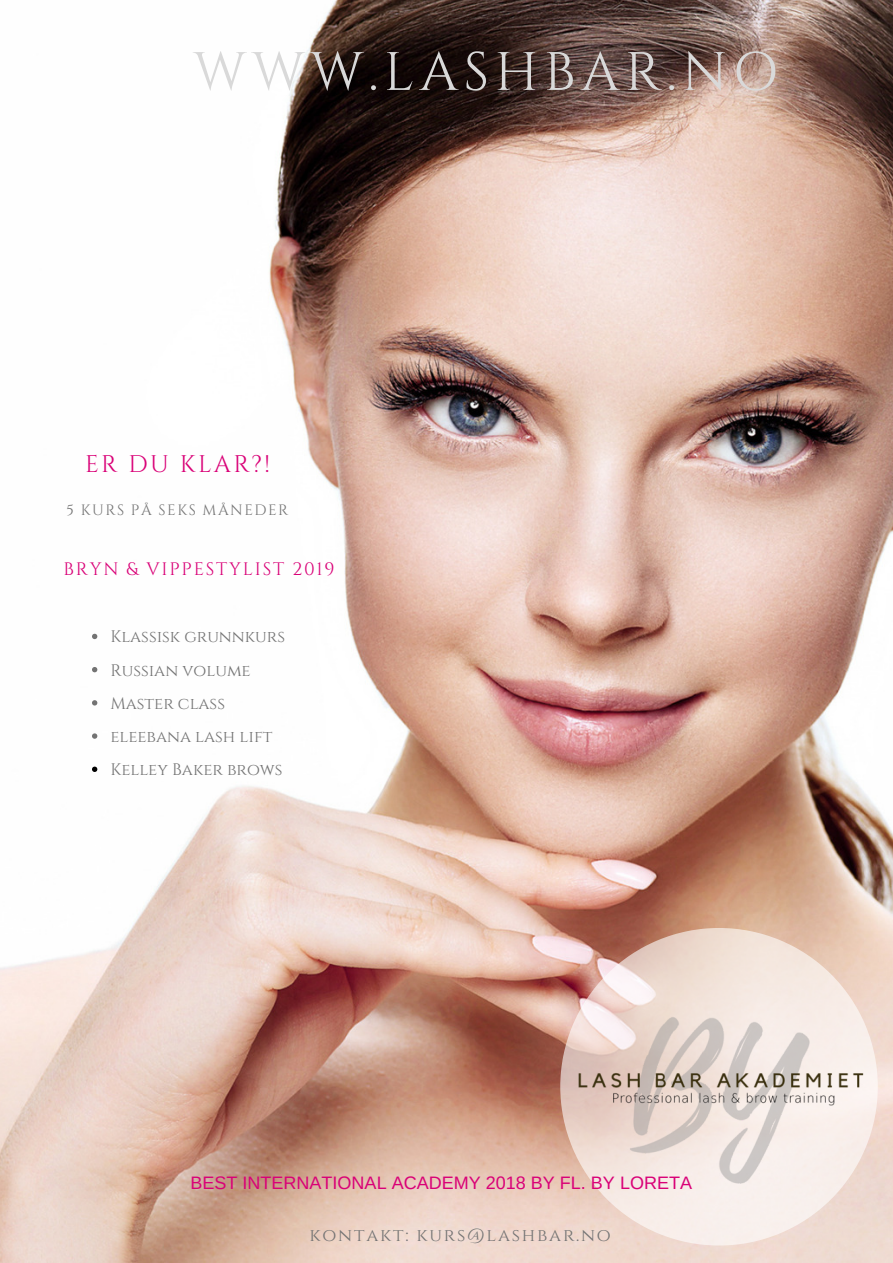
<style>
.page{position:relative;width:893px;height:1263px;background:#fff}
.page>*{position:absolute;margin:0;border:0;box-sizing:border-box;transform-origin:0 0}
.t1{font:54px "Cinzel";letter-spacing:.1em;color:#d9d9d9}
.t2{font:24px "Cinzel";letter-spacing:.1em;color:#d90177}
.t3{font:18px "Arimo";color:#d90177}
.t4{font:18px "Cinzel";letter-spacing:.1em;color:#737373}
.t5{font:18px "Cinzel";letter-spacing:.1em;color:#d90177}
.t6{font:16.65px/33.2px "Cinzel";color:#737373}
.t7{font:15px "Cinzel";letter-spacing:.1em;color:#737373}
</style>
<div class="page">
<img style="left:0;top:1262px;width:893px;height:1px">
<img style="left:0;top:0;width:893px;height:1262px">
<img style="left:551px;top:910px;width:336px;height:336px">
<svg style="left:92px;top:634px;width:5px;height:5px"></svg>
<svg style="left:92px;top:667px;width:5px;height:5px"></svg>
<svg style="left:92px;top:700px;width:5px;height:5px"></svg>
<svg style="left:92px;top:733px;width:5px;height:6px"></svg>
<svg style="left:92px;top:767px;width:5px;height:5px"></svg>
<h1 class="t1" style="left:193px;top:40px;width:586px">WWW.LASHBAR.NO</h1>
<h1 class="t1" style="left:193px;top:56px;width:586px">WWW.LASHBAR.NO</h1>
<h2 class="t2" style="left:85px;top:450px;width:186px">ER DU KLAR?!</h2>
<p class="t7" style="left:67px;top:501px;width:223px">5 KURS PÅ SEKS MÅNEDER</p>
<h2 class="t2" style="left:85px;top:466px;width:186px">ER DU KLAR?!</h2>
<p class="t5" style="left:63px;top:558px;width:273px">BRYN &amp; VIPPESTYLIST 2019</p>
<p class="t6" style="left:110px;top:620px;width:176px">Klassisk grunnkurs<br>Russian volume<br>Master class eleebana lash lift<br>Kelley Baker brows</p>
<p class="t3" style="left:190px;top:1172px;width:503px">BEST INTERNATIONAL ACADEMY 2018 BY FL. BY LORETA</p>
<p class="t4" style="left:309px;top:1224px;width:303px">kontakt: kurs@lashbar.no</p>
</div>
